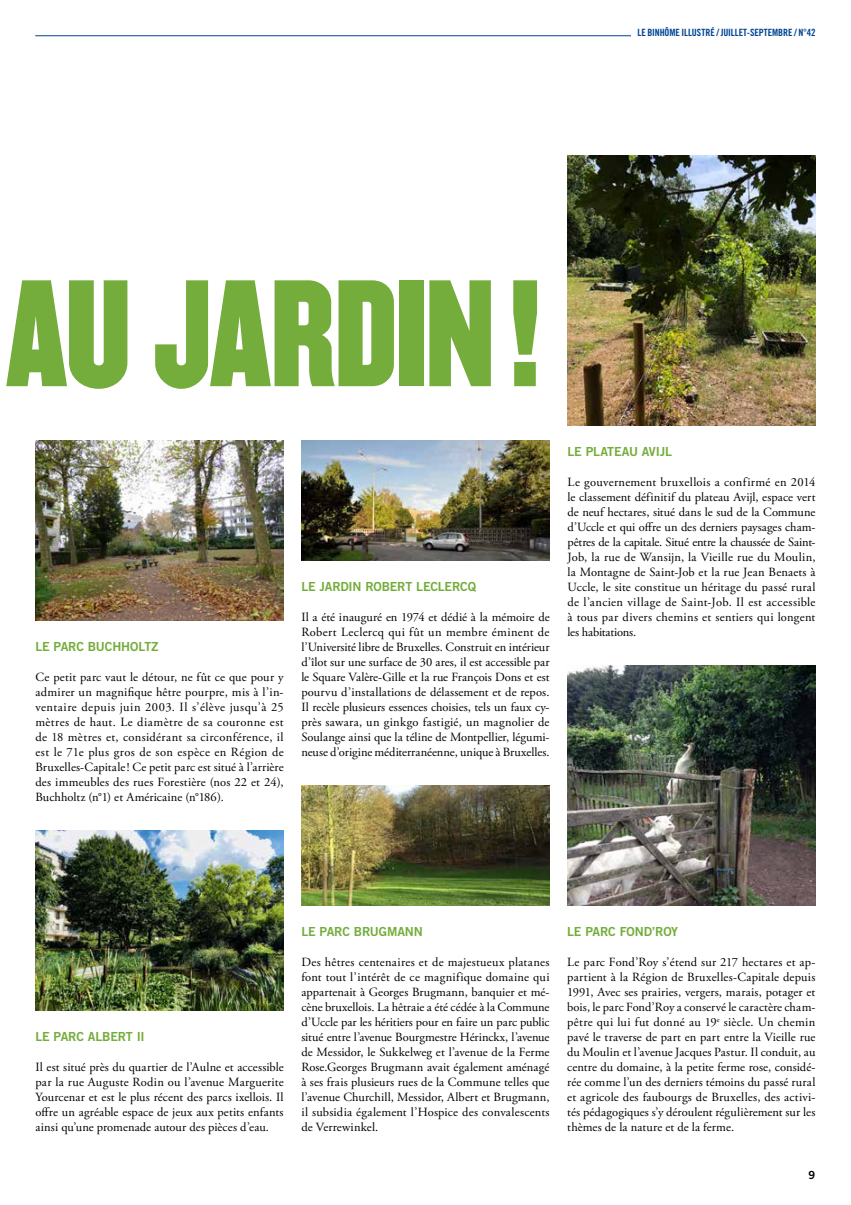
<style>
.page{position:relative;width:851px;height:1205px;background:#fff}
.page>*{position:absolute;margin:0;border:0;box-sizing:border-box;transform-origin:0 0}
.t1{font:132.25px "Champion HTF Middleweight";letter-spacing:-.015em;color:#74ad3b;scale:.85 1}
.t2{font:12.5px/15px "Adobe Garamond Pro";letter-spacing:.005em;color:#000;text-align:justify}
.t3{font:12.5px "Trade Gothic Bold Two";letter-spacing:-.015em;color:#74ad3b}
.t4{font:11.25px "Trade Gothic LT Std Bd 2";color:#000}
.t5{font:10px "Trade Gothic LT Std Bd Cn 20";letter-spacing:-.005em;color:#004494}
</style>
<div class="page">
<hr style="left:35px;top:35px;width:596px;height:1px;background:#004494">
<img style="left:301px;top:440px;width:248px;height:120px">
<img style="left:301px;top:785px;width:248px;height:120px">
<img style="left:567px;top:665px;width:248px;height:240px">
<img style="left:567px;top:155px;width:248px;height:270px">
<img style="left:35px;top:440px;width:248px;height:180px">
<img style="left:35px;top:830px;width:248px;height:180px">
<p class="t5" style="left:637px;top:26px;width:179px">LE BINHÔME ILLUSTRÉ / JUILLET-SEPTEMBRE / N°42</p>
<h1 class="t1" style="left:6px;top:249px;width:631px">AU JARDIN!</h1>
<p class="t3" style="left:35px;top:638px;width:124px">LE PARC BUCHHOLTZ</p>
<p class="t2" style="left:35px;top:669px;width:250px">Ce petit parc vaut le détour, ne fût ce que pour y admirer un magnifique hêtre pourpre, mis à l’in&shy;ventaire depuis juin 2003. Il s’élève jusqu’à 25 mètres de haut. Le diamètre de sa couronne est de 18 mètres et, considérant sa circonférence, il est le 71e plus gros de son espèce en Région de Bruxelles-Capitale! Ce petit parc est situé à l’arrière des immeubles des rues Forestière (nos 22 et 24), Buchholtz (n°1) et Américaine (n°186).</p>
<p class="t3" style="left:301px;top:578px;width:176px">LE JARDIN ROBERT LECLERCQ</p>
<p class="t2" style="left:301px;top:609px;width:250px">Il a été inauguré en 1974 et dédié à la mémoire de Robert Leclercq qui fût un membre éminent de l’Université libre de Bruxelles. Construit en intérieur d’îlot sur une surface de 30 ares, il est accessible par le Square Valère-Gille et la rue François Dons et est pourvu d’installations de délassement et de repos.<br>Il recèle plusieurs essences choisies, tels un faux cy&shy;près sawara, un ginkgo fastigié, un magnolier de Soulange ainsi que la téline de Montpellier, légumi&shy;neuse d’origine méditerranéenne, unique à Bruxelles.</p>
<p class="t3" style="left:567px;top:443px;width:106px">LE PLATEAU AVIJL</p>
<p class="t2" style="left:567px;top:474px;width:249px">Le gouvernement bruxellois a confirmé en 2014 le classement définitif du plateau Avijl, espace vert de neuf hectares, situé dans le sud de la Commune d’Uccle et qui offre un des derniers paysages cham&shy;pêtres de la capitale. Situé entre la chaussée de Saint-Job, la rue de Wansijn, la Vieille rue du Moulin, la Montagne de Saint-Job et la rue Jean Benaets à Uccle, le site constitue un héritage du passé rural de l’ancien village de Saint-Job. Il est accessible à tous par divers chemins et sentiers qui longent les habitations.</p>
<p class="t3" style="left:35px;top:1028px;width:111px">LE PARC ALBERT II</p>
<p class="t2" style="left:35px;top:1059px;width:250px">Il est situé près du quartier de l’Aulne et accessible par la rue Auguste Rodin ou l’avenue Marguerite Yourcenar et est le plus récent des parcs ixellois. Il offre un agréable espace de jeux aux petits enfants ainsi qu’une promenade autour des pièces d’eau.</p>
<p class="t3" style="left:301px;top:923px;width:123px">LE PARC BRUGMANN</p>
<p class="t2" style="left:301px;top:954px;width:250px">Des hêtres centenaires et de majestueux platanes font tout l’intérêt de ce magnifique domaine qui appartenait à Georges Brugmann, banquier et mé&shy;cène bruxellois. La hêtraie a été cédée à la Commune d’Uccle par les héritiers pour en faire un parc public situé entre l’avenue Bourgmestre Hérinckx, l’avenue de Messidor, le Sukkelweg et l’avenue de la Ferme Rose.Georges Brugmann avait également aménagé à ses frais plusieurs rues de la Commune telles que l’avenue Churchill, Messidor, Albert et Brugmann, il subsidia également l’Hospice des convalescents de Verrewinkel.</p>
<p class="t3" style="left:567px;top:923px;width:112px">LE PARC FOND’ROY</p>
<p class="t2" style="left:567px;top:954px;width:250px">Le parc Fond’Roy s’étend sur 217 hectares et ap&shy;partient à la Région de Bruxelles-Capitale depuis 1991, Avec ses prairies, vergers, marais, potager et bois, le parc Fond’Roy a conservé le caractère cham&shy;pêtre qui lui fut donné au 19<sup>e</sup> siècle. Un chemin pavé le traverse de part en part entre la Vieille rue du Moulin et l’avenue Jacques Pastur. Il conduit, au centre du domaine, à la petite ferme rose, considé&shy;rée comme l’un des derniers témoins du passé rural et agricole des faubourgs de Bruxelles, des activi&shy;tés pédagogiques s’y déroulent régulièrement sur les thèmes de la nature et de la ferme.</p>
<p class="t4" style="left:808px;top:1168px;width:8px">9</p>
</div>
